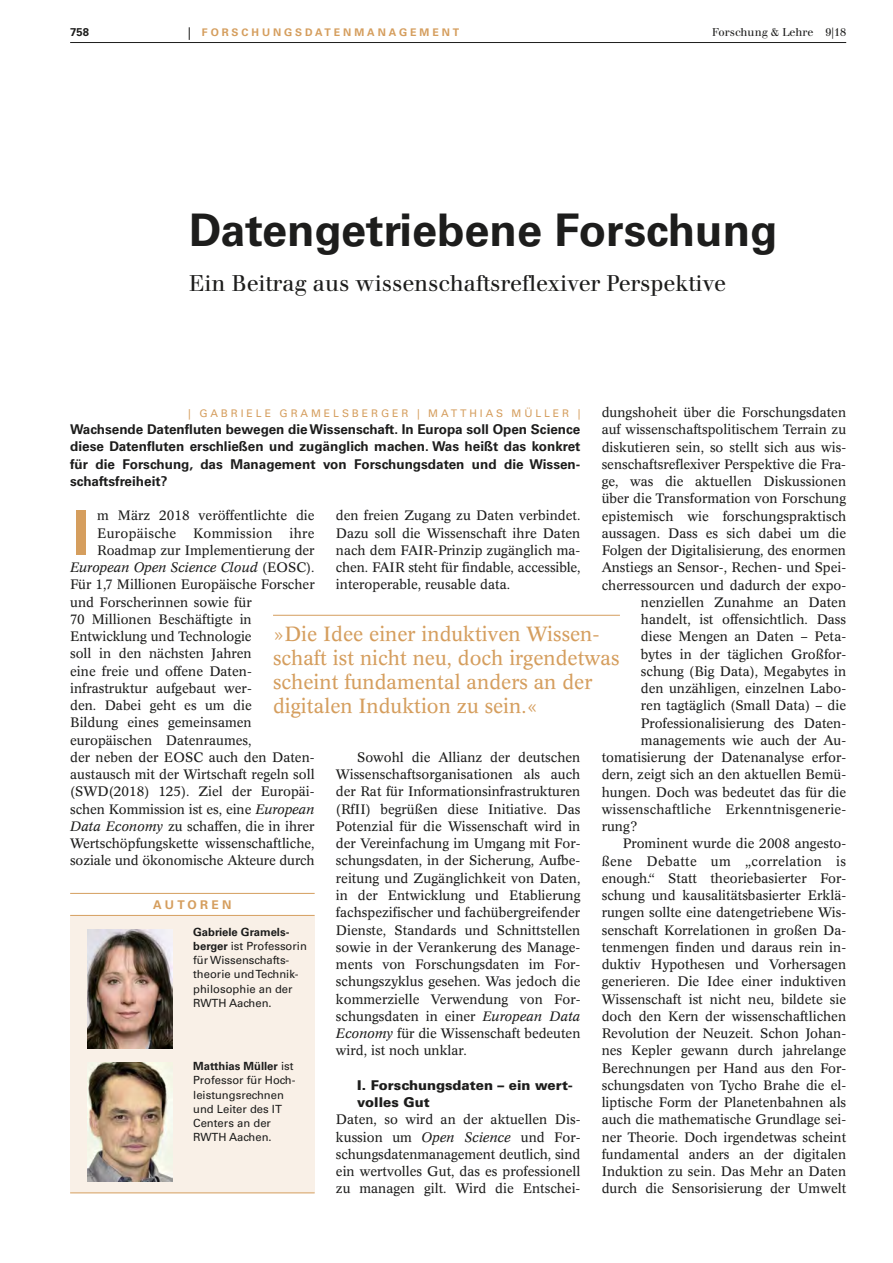
<style>
.page{position:relative;width:893px;height:1263px;background:#fff}
.page>*{position:absolute;margin:0;border:0;box-sizing:border-box;transform-origin:0 0}
.t1{font:700 expanded 61.05px "Univers LT";color:#d59e5e}
.t2{font:700 45px "Univers LT";color:#1d1d1c}
.t3{font:22.5px "Walbaum";color:#1d1d1c}
.t4{font:20.25px/24px "Concorde BE";color:#d59e5e}
.t5{font:13.5px/17.2px "Concorde BE";color:#1d1d1c;text-align:justify}
.t6{font:700 13.5px/17.2px "Univers LT";color:#1d1d1c;text-align:justify}
.t7{font:13.5px "Concorde BE";letter-spacing:.02em;color:#1d1d1c}
.t8{font:900 13.5px/17.2px "Univers LT";color:#1d1d1c}
.t9{font:italic 13.5px "Concorde BE";letter-spacing:-.005em;color:#1d1d1c}
.t10{font:700 12px "Univers LT";letter-spacing:.28em;color:#d59e5e}
.t11{font:11.25px/14.2px "Univers LT";color:#1d1d1c}
.t12{font:11.25px "Walbaum";color:#1d1d1c}
.t13{font:700 11.25px "Univers LT";color:#1d1d1c}
.t14{font:10.5px "Univers LT";letter-spacing:.28em;color:#d59e5e}
.t15{font:700 10.5px "Univers LT";letter-spacing:.28em;color:#d59e5e}
.s1{font-style:normal}
.s2{font-style:italic}
.s3{font-weight:700}
</style>
<div class="page">
<hr style="left:70px;top:42px;width:776px;height:1px;background:#1d1d1c">
<svg style="left:189px;top:27px;width:1px;height:13px"></svg>
<div style="left:70px;top:916px;width:245px;height:277px;background:#f9f0e7"></div>
<hr style="left:70px;top:893px;width:245px;height:1px;background:#d59e5e">
<hr style="left:70px;top:915px;width:245px;height:1px;background:#d59e5e">
<img style="left:87px;top:929px;width:85px;height:120px">
<img style="left:87px;top:1062px;width:85px;height:119px">
<hr style="left:70px;top:1192px;width:245px;height:1px;background:#d59e5e">
<hr style="left:273px;top:615px;width:347px;height:1px;background:#d59e5e">
<p class="t13" style="left:70px;top:28px;width:20px">758</p>
<p class="t15" style="left:202px;top:28px;width:259px">FORSCHUNGSDATENMANAGEMENT</p>
<p class="t12" style="left:712px;top:28px;width:135px">Forschung &amp; Lehre 9|18</p>
<h2 class="t2" style="left:189px;top:214px;width:590px">Datengetriebene Forschung</h2>
<h3 class="t3" style="left:189px;top:275px;width:538px">Ein Beitrag aus wissenschaftsreflexiver Perspektive</h3>
<p class="t5" style="left:602px;top:405px;width:246px">dungshoheit über die Forschungsdaten</p>
<p class="t5" style="left:602px;top:422px;width:246px">auf wissenschaftspolitischem Terrain zu</p>
<p class="t5" style="left:602px;top:439px;width:246px">diskutieren sein, so stellt sich aus wis-</p>
<p class="t5" style="left:602px;top:456px;width:246px">senschaftsreflexiver Perspektive die Fra-</p>
<p class="t5" style="left:602px;top:474px;width:246px">ge, was die aktuellen Diskussionen</p>
<p class="t5" style="left:602px;top:491px;width:246px">über die Transformation von Forschung</p>
<p class="t5" style="left:602px;top:508px;width:246px">epistemisch wie forschungspraktisch</p>
<p class="t5" style="left:602px;top:525px;width:246px">aussagen. Dass es sich dabei um die</p>
<p class="t5" style="left:602px;top:543px;width:246px">Folgen der Digitalisierung, des enormen</p>
<p class="t5" style="left:602px;top:560px;width:246px">Anstiegs an Sensor-, Rechen- und Spei-</p>
<p class="t5" style="left:602px;top:577px;width:246px">cherressourcen und dadurch der expo-</p>
<p class="t5" style="left:641px;top:594px;width:207px">nenziellen Zunahme an Daten</p>
<p class="t5" style="left:641px;top:612px;width:207px">handelt, ist offensichtlich. Dass</p>
<p class="t5" style="left:641px;top:629px;width:207px">diese Mengen an Daten – Peta-</p>
<p class="t5" style="left:641px;top:646px;width:207px">bytes in der täglichen Großfor-</p>
<p class="t5" style="left:641px;top:663px;width:207px">schung (Big Data), Megabytes in</p>
<p class="t5" style="left:641px;top:681px;width:207px">den unzähligen, einzelnen Labo-</p>
<p class="t5" style="left:641px;top:698px;width:207px">ren tagtäglich (Small Data) – die</p>
<p class="t5" style="left:641px;top:715px;width:207px">Professionalisierung des Daten-</p>
<p class="t5" style="left:641px;top:732px;width:207px">managements wie auch der Au-</p>
<p class="t5" style="left:602px;top:750px;width:246px">tomatisierung der Datenanalyse erfor-</p>
<p class="t5" style="left:602px;top:767px;width:246px">dern, zeigt sich an den aktuellen Bemü-</p>
<p class="t5" style="left:602px;top:784px;width:246px">hungen. Doch was bedeutet das für die</p>
<p class="t5" style="left:602px;top:801px;width:246px">wissenschaftliche Erkenntnisgenerie-</p>
<p class="t5" style="left:602px;top:819px;width:37px">rung?</p>
<p class="t5" style="left:623px;top:836px;width:225px">Prominent wurde die 2008 angesto-</p>
<p class="t7" style="left:602px;top:855px;width:246px">ßene Debatte um „correlation is</p>
<p class="t5" style="left:602px;top:870px;width:246px">enough.“ Statt theoriebasierter For-</p>
<p class="t5" style="left:602px;top:888px;width:246px">schung und kausalitätsbasierter Erklä-</p>
<p class="t5" style="left:602px;top:905px;width:246px">rungen sollte eine datengetriebene Wis-</p>
<p class="t5" style="left:602px;top:922px;width:246px">senschaft Korrelationen in großen Da-</p>
<p class="t5" style="left:602px;top:939px;width:246px">tenmengen finden und daraus rein in-</p>
<p class="t5" style="left:602px;top:957px;width:246px">duktiv Hypothesen und Vorhersagen</p>
<p class="t5" style="left:602px;top:974px;width:246px">generieren. Die Idee einer induktiven</p>
<p class="t5" style="left:602px;top:991px;width:246px">Wissenschaft ist nicht neu, bildete sie</p>
<p class="t5" style="left:602px;top:1008px;width:246px">doch den Kern der wissenschaftlichen</p>
<p class="t5" style="left:602px;top:1026px;width:246px">Revolution der Neuzeit. Schon Johan-</p>
<p class="t5" style="left:602px;top:1043px;width:246px">nes Kepler gewann durch jahrelange</p>
<p class="t5" style="left:602px;top:1060px;width:246px">Berechnungen per Hand aus den For-</p>
<p class="t5" style="left:602px;top:1077px;width:246px">schungsdaten von Tycho Brahe die el-</p>
<p class="t5" style="left:602px;top:1095px;width:246px">liptische Form der Planetenbahnen als</p>
<p class="t5" style="left:602px;top:1112px;width:246px">auch die mathematische Grundlage sei-</p>
<p class="t5" style="left:602px;top:1129px;width:246px">ner Theorie. Doch irgendetwas scheint</p>
<p class="t5" style="left:602px;top:1146px;width:246px">fundamental anders an der digitalen</p>
<p class="t5" style="left:602px;top:1164px;width:246px">Induktion zu sein. Das Mehr an Daten</p>
<p class="t5" style="left:602px;top:1181px;width:246px">durch die Sensorisierung der Umwelt</p>
<p class="t14" style="left:188px;top:409px;width:394px">| GABRIELE GRAMELSBERGER | MATTHIAS MÜLLER |</p>
<p class="t6" style="left:70px;top:422px;width:512px">Wachsende Datenfluten bewegen die Wissenschaft. In Europa soll Open Science diese Datenfluten erschließen und zugänglich machen. Was heißt das konkret für die Forschung, das Management von Forschungsdaten und die Wissen&shy;schaftsfreiheit?</p>
<h1 class="t1" style="left:70px;top:511px;width:24px">I</h1>
<p class="t5" style="left:97px;top:508px;width:219px">m März 2018 veröffentlichte die</p>
<p class="t5" style="left:336px;top:508px;width:246px">den freien Zugang zu Daten verbindet.<br>Dazu soll die Wissenschaft ihre Daten nach dem FAIR-Prinzip zugänglich ma&shy;chen. FAIR steht für findable, accessible, interoperable, reusable data.</p>
<p class="t7" style="left:97px;top:527px;width:219px">Europäische Kommission ihre</p>
<p class="t5" style="left:97px;top:542px;width:219px">Road map zur Implementierung der</p>
<p class="t9" style="left:70px;top:562px;width:246px">European Open Science Cloud <span class="s1">(EOSC).</span></p>
<p class="t5" style="left:70px;top:577px;width:246px">Für 1,7 Millionen Europäische Forscher</p>
<p class="t5" style="left:70px;top:594px;width:183px">und Forscherinnen sowie für</p>
<p class="t5" style="left:70px;top:611px;width:183px">70 Millionen Beschäftigte in</p>
<p class="t5" style="left:70px;top:629px;width:183px">Entwicklung und Technologie</p>
<p class="t5" style="left:70px;top:646px;width:183px">soll in den nächsten Jahren</p>
<p class="t5" style="left:70px;top:663px;width:183px">eine freie und offene Daten-</p>
<p class="t5" style="left:70px;top:680px;width:183px">infrastruktur aufgebaut wer-</p>
<p class="t5" style="left:70px;top:698px;width:183px">den. Dabei geht es um die</p>
<p class="t5" style="left:70px;top:715px;width:183px">Bildung eines gemeinsamen</p>
<p class="t5" style="left:70px;top:732px;width:183px">europäischen Datenraumes,</p>
<p class="t5" style="left:70px;top:749px;width:246px">der neben der EOSC auch den Daten-</p>
<p class="t5" style="left:70px;top:767px;width:246px">austausch mit der Wirtschaft regeln soll</p>
<p class="t5" style="left:70px;top:784px;width:246px">(SWD(2018) 125). Ziel der Europäi-</p>
<p class="t5" style="left:70px;top:801px;width:246px">schen Kommission ist es, eine <span class="s2">European</span></p>
<p class="t5" style="left:70px;top:819px;width:246px"><span class="s2">Data Economy</span> zu schaffen, die in ihrer</p>
<p class="t5" style="left:70px;top:836px;width:246px">Wertschöpfungskette wissenschaftliche,</p>
<p class="t5" style="left:70px;top:853px;width:246px">soziale und ökonomische Akteure durch</p>
<h3 class="t4" style="left:273px;top:623px;width:348px">»Die Idee einer induktiven Wissen&shy;schaft ist nicht neu, doch irgendetwas scheint fundamental anders an der digitalen Induktion zu sein.«</h3>
<p class="t5" style="left:336px;top:750px;width:246px;text-indent:21px">Sowohl die Allianz der deutschen Wissenschaftsorganisationen als auch der Rat für Informationsinfrastrukturen (RfII) begrüßen diese Initiative. Das Potenzial für die Wissenschaft wird in der Vereinfachung im Umgang mit For&shy;schungsdaten, in der Sicherung, Aufbe&shy;reitung und Zugänglichkeit von Daten, in der Entwicklung und Etablierung fachspezifischer und fachübergreifender Dienste, Standards und Schnittstellen sowie in der Verankerung des Manage&shy;ments von Forschungsdaten im For&shy;schungszyklus gesehen. Was jedoch die kommerzielle Verwendung von For&shy;schungsdaten in einer <span class="s2">European Data Economy</span> für die Wissenschaft bedeuten wird, ist noch unklar.</p>
<p class="t8" style="left:357px;top:1077px;width:217px">I. Forschungsdaten – ein wert&shy;volles Gut</p>
<p class="t5" style="left:336px;top:1112px;width:246px">Daten, so wird an der aktuellen Dis&shy;kussion um <span class="s2">Open Science</span> und For&shy;schungsdatenmanagement deutlich, sind ein wertvolles Gut, das es professionell zu managen gilt. Wird die Entschei-</p>
<p class="t10" style="left:153px;top:900px;width:80px">AUTOREN</p>
<p class="t11" style="left:193px;top:925px;width:115px"><span class="s3">Gabriele Gramels - berger</span> ist Professorin für Wissenschafts&shy;theorie und Technik&shy;philosophie an der<br>RWTH Aachen.</p>
<p class="t11" style="left:193px;top:1060px;width:104px"><span class="s3">Matthias Müller</span> ist<br>Professor für Hoch&shy;leistungsrechnen und Leiter des IT<br>Centers an der<br>RWTH Aachen.</p>
</div>
